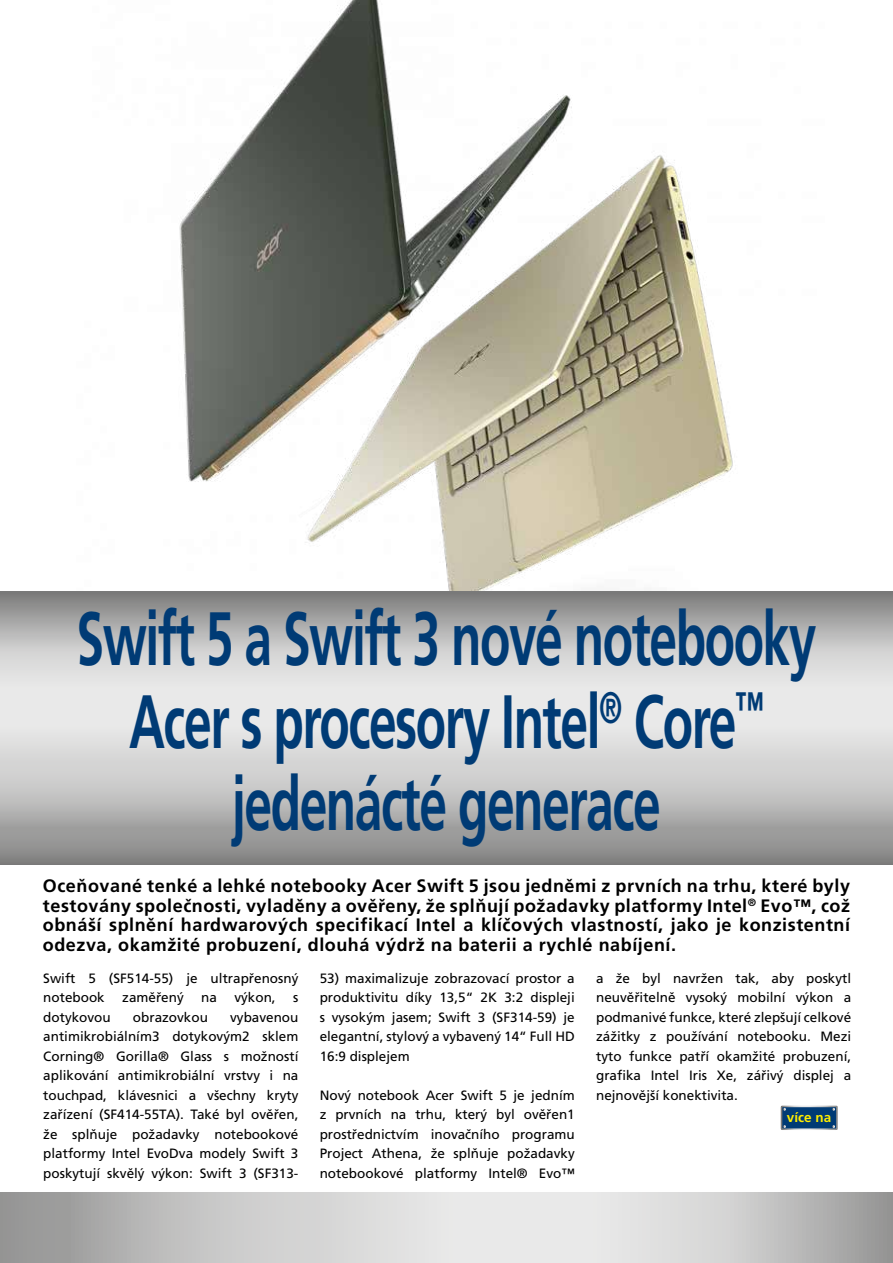
<style>
.page{position:relative;width:893px;height:1263px;background:#fff}
.page>*{position:absolute;margin:0;border:0;box-sizing:border-box;transform-origin:0 0}
.t1{font:700 75.45px/82.5px "Frutiger CE";letter-spacing:-.03em;color:#003b75;text-align:center;scale:.66 1}
.t2{font:700 18px/19.5px "Frutiger CE";letter-spacing:.03em;color:#000;text-align:justify}
.t3{font:13.5px/19.5px "Frutiger CE";color:#000;text-align:justify}
.t4{font:700 13.5px "Frutiger CE";color:#ffed00}
</style>
<div class="page">
<img style="left:179px;top:0;width:554px;height:591px">
<svg style="left:0;top:1193px;width:893px;height:70px;background:#cacaca"></svg>
<svg style="left:0;top:591px;width:893px;height:273px;background:#c2c1c1"></svg>
<div style="left:781px;top:1106px;width:56px;height:23px;background:#003b75"></div>
<div style="left:781px;top:1106px;width:57px;height:24px;border:2px solid #fff"></div>
<h1 class="t1" style="left:76px;top:598px;width:1123px">Swift 5 a Swift 3 nové notebooky<br>Acer s procesory Intel<sup>®</sup> Core<sup>™ </sup>jedenácté generace</h1>
<p class="t2" style="left:43px;top:876px;width:809px">Oceňované tenké a lehké notebooky Acer Swift 5 jsou jedněmi z prvních na trhu, které byly testovány společnosti, vyladěny a ověřeny, že splňují požadavky platformy Intel<sup>®</sup> Evo™, což obnáší splnění hardwarových specifikací Intel a klíčových vlastností, jako je konzistentní odezva, okamžité probuzení, dlouhá výdrž na baterii a rychlé nabíjení.</p>
<p class="t3" style="left:43px;top:968px;width:257px">Swift 5 (SF514-55) je ultrapřenosný notebook</p>
<p class="t3" style="left:122px;top:988px;width:63px">zaměřený</p>
<p class="t3" style="left:201px;top:988px;width:17px">na</p>
<p class="t3" style="left:234px;top:988px;width:43px">výkon,</p>
<p class="t3" style="left:293px;top:988px;width:7px">s</p>
<p class="t3" style="left:43px;top:1007px;width:257px;text-indent:187px">vybavenou antimikrobiálním3 dotykovým2 sklem Corning® Gorilla® Glass s možností aplikování antimikrobiální vrstvy i na touchpad, klávesnici a všechny kryty zařízení (SF414-55TA). Také byl ověřen, že splňuje požadavky notebookové platformy Intel EvoDva modely Swift 3 poskytují skvělý výkon: Swift 3 (SF313-</p>
<p class="t3" style="left:43px;top:1007px;width:69px">dotykovou</p>
<p class="t3" style="left:133px;top:1007px;width:77px">obrazovkou</p>
<p class="t3" style="left:320px;top:968px;width:257px">53) maximalizuje zobrazovací prostor a produktivitu díky 13,5“ 2K 3:2 displeji s vysokým jasem; Swift 3 (SF314-59) je elegantní, stylový a vybavený 14“ Full HD 16:9 displejem</p>
<p class="t3" style="left:320px;top:1085px;width:257px">Nový notebook Acer Swift 5 je jedním z prvních na trhu, který byl ověřen1 prostřednictvím inovačního programu Project Athena, že splňuje požadavky notebookové platformy Intel® Evo™</p>
<p class="t3" style="left:596px;top:968px;width:257px">a že byl navržen tak, aby poskytl neuvěřitelně vysoký mobilní výkon a podmanivé funkce, které zlepšují celkové zážitky z používání notebooku. Mezi tyto funkce patří okamžité probuzení, grafika Intel Iris Xe, zářivý displej a nejnovější konektivita.</p>
<p class="t4" style="left:787px;top:1109px;width:46px">více na</p>
</div>
